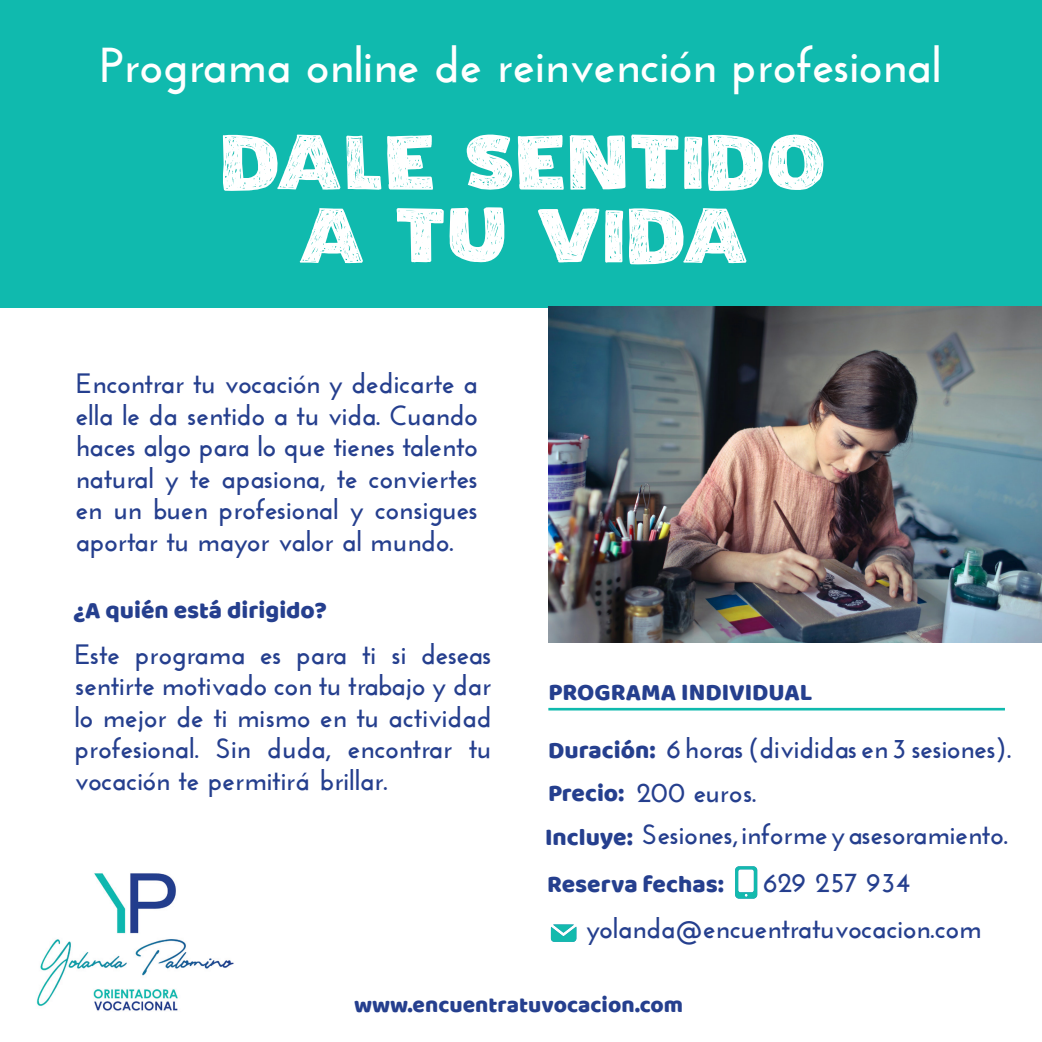
<style>
.page{position:relative;width:1042px;height:1042px;background:#fff}
.page>*{position:absolute;margin:0;border:0;box-sizing:border-box;transform-origin:0 0}
.t1{font:78.75px "DK Zealand";color:#fff;scale:1.22 1}
.t2{font:78.4px "Indie Flower";color:#fff}
.t3{font:700 49px "Josefin Sans";color:#fff}
.t4{font:700 28px/31.5px "Josefin Sans";color:#253f8e;text-align:justify}
.t5{font:24.5px "Baloo";color:#253f8e}
.t6{font:22.75px "Baloo";color:#253f8e}
</style>
<div class="page">
<div style="left:0;top:0;width:1042px;height:308px;background:#10baae"></div>
<img style="left:36px;top:873px;width:198px;height:138px">
<img style="left:548px;top:307px;width:494px;height:335px">
<hr style="left:548px;top:708px;width:457px;height:2px;background:#10baae">
<svg style="left:551px;top:924px;width:25px;height:18px"></svg>
<svg style="left:735px;top:866px;width:22px;height:32px"></svg>
<p class="t3" style="left:100px;top:36px;width:843px">Programa online de reinvención profesional</p>
<p class="t2" style="left:87px;top:57px;width:877px">Taller de orientación</p>
<p class="t2" style="left:314px;top:151px;width:423px">vocacional</p>
<p class="t1" style="left:220px;top:117px;width:498px">DALE SENTIDO</p>
<p class="t1" style="left:297px;top:191px;width:372px">A TU VIDA</p>
<p class="t4" style="left:76px;top:368px;width:404px">Encontrar tu vocación y dedicarte a ella le da sentido a tu vida. Cuando haces algo para lo que tienes talento natural y te apasiona, te conviertes en un buen profesional y consigues aportar tu mayor valor al mundo.</p>
<p class="t5" style="left:74px;top:595px;width:254px">¿A quién está dirigido?</p>
<p class="t4" style="left:74px;top:638px;width:418px">Este programa es para ti si deseas sentirte motivado con tu trabajo y dar lo mejor de ti mismo en tu actividad profesional. Sin duda, encontrar tu vocación te permitirá brillar.</p>
<p class="t5" style="left:548px;top:677px;width:266px">PROGRAMA INDIVIDUAL</p>
<p class="t5" style="left:548px;top:735px;width:109px">Duración:</p>
<p class="t4" style="left:666px;top:732px;width:347px">6 horas (divididas en 3 sesiones).</p>
<p class="t4" style="left:636px;top:776px;width:121px">200 euros.</p>
<p class="t4" style="left:642px;top:819px;width:368px">Sesiones, informe y asesoramiento.</p>
<p class="t5" style="left:548px;top:778px;width:78px">Precio:</p>
<p class="t5" style="left:545px;top:822px;width:90px">Incluye:</p>
<p class="t4" style="left:763px;top:866px;width:149px">629 257 934</p>
<p class="t5" style="left:547px;top:869px;width:178px">Reserva fechas:</p>
<p class="t4" style="left:586px;top:913px;width:397px">yolanda@encuentratuvocacion.com</p>
<p class="t6" style="left:354px;top:990px;width:330px">www.encuentratuvocacion.com</p>
</div>
